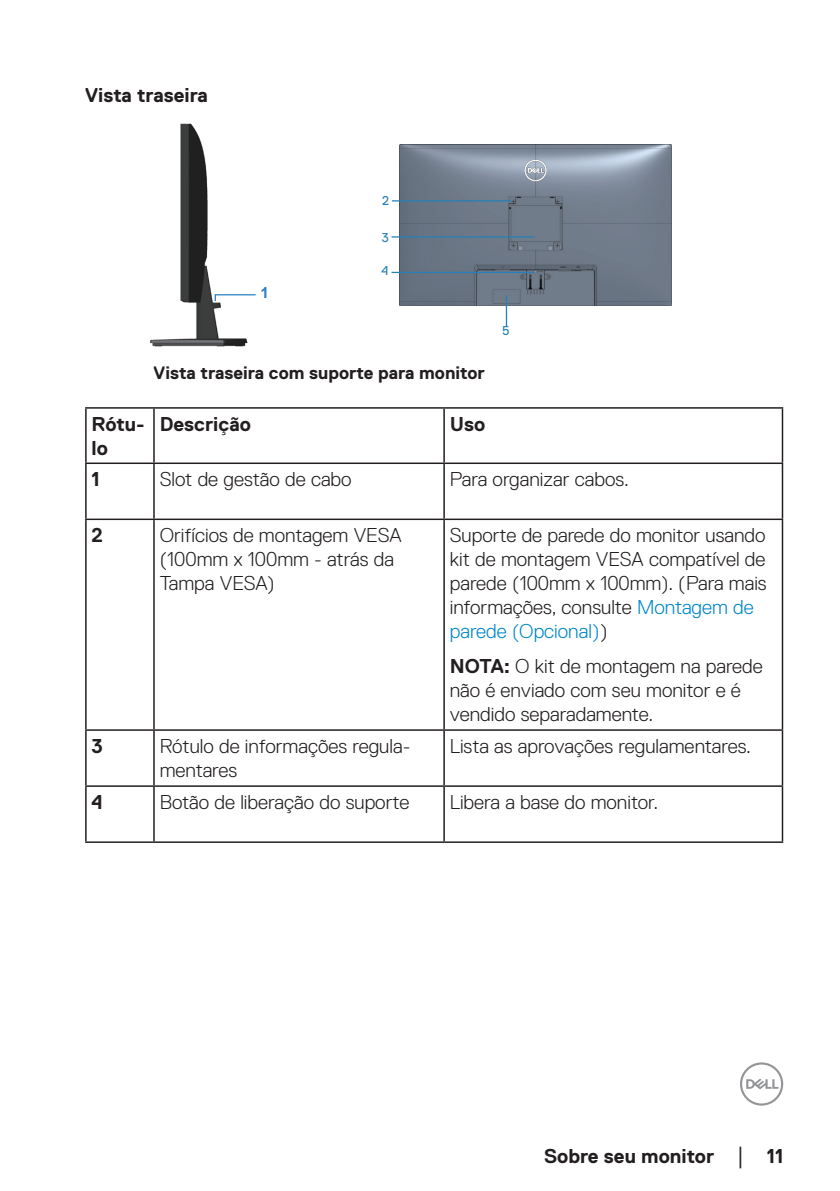
<style>
.page{position:relative;width:840px;height:1191px;background:#fff}
.page>*{position:absolute;margin:0;border:0;box-sizing:border-box;transform-origin:0 0}
.text{font:300 20px/24px "Dell Replica";color:#231f20}
.Head3{font:700 20px "Dell Replica";color:#231f20}
.text_bold{font:700 20px/24px "Dell Replica";color:#231f20}
.text-2{font:700 20px "Dell Replica";color:#231f20}
.text_1{font:700 18px "Dell Replica";color:#231f20}
.t1{font:700 15.4px "Arial";color:#2b81c4}
.t2{font:12.8px "Dell Replica";color:#267fb9}
.s1{color:#0087cb}
.s2{font-weight:700}
.s3{font-family:"Times New Roman";font-weight:400;font-size:18px}
</style>
<div class="page">
<svg style="left:740px;top:1062px;width:42px;height:43px"></svg>
<img style="left:399px;top:144px;width:272px;height:161px">
<img style="left:150px;top:123px;width:98px;height:224px">
<svg style="left:214px;top:293px;width:42px;height:9px"></svg>
<hr style="left:505px;top:295px;width:2px;height:31px;background:#267fb9">
<hr style="left:391px;top:236px;width:143px;height:2px;background:#267fb9">
<hr style="left:392px;top:200px;width:119px;height:1px;background:#267fb9">
<hr style="left:391px;top:272px;width:142px;height:1px;background:#267fb9">
<hr style="left:85px;top:407px;width:69px;height:2px;background:#231f20">
<hr style="left:85px;top:409px;width:2px;height:53px;background:#231f20">
<hr style="left:154px;top:407px;width:290px;height:2px;background:#231f20">
<hr style="left:153px;top:409px;width:2px;height:53px;background:#231f20">
<hr style="left:444px;top:407px;width:338px;height:2px;background:#231f20">
<hr style="left:443px;top:409px;width:1px;height:53px;background:#231f20">
<hr style="left:781px;top:409px;width:1px;height:53px;background:#231f20">
<hr style="left:85px;top:462px;width:69px;height:2px;background:#231f20">
<hr style="left:85px;top:464px;width:2px;height:54px;background:#231f20">
<hr style="left:154px;top:462px;width:290px;height:2px;background:#231f20">
<hr style="left:153px;top:464px;width:2px;height:54px;background:#231f20">
<hr style="left:444px;top:462px;width:338px;height:2px;background:#231f20">
<hr style="left:443px;top:464px;width:1px;height:54px;background:#231f20">
<hr style="left:781px;top:464px;width:1px;height:54px;background:#231f20">
<hr style="left:85px;top:518px;width:69px;height:2px;background:#231f20">
<hr style="left:85px;top:520px;width:2px;height:209px;background:#231f20">
<hr style="left:153px;top:520px;width:2px;height:209px;background:#231f20">
<hr style="left:443px;top:520px;width:1px;height:209px;background:#231f20">
<hr style="left:781px;top:520px;width:1px;height:209px;background:#231f20">
<hr style="left:85px;top:729px;width:69px;height:2px;background:#231f20">
<hr style="left:85px;top:731px;width:2px;height:54px;background:#231f20">
<hr style="left:153px;top:731px;width:2px;height:54px;background:#231f20">
<hr style="left:443px;top:731px;width:1px;height:54px;background:#231f20">
<hr style="left:781px;top:731px;width:1px;height:54px;background:#231f20">
<hr style="left:85px;top:785px;width:69px;height:2px;background:#231f20">
<hr style="left:85px;top:787px;width:2px;height:54px;background:#231f20">
<hr style="left:153px;top:787px;width:2px;height:54px;background:#231f20">
<hr style="left:443px;top:787px;width:1px;height:54px;background:#231f20">
<hr style="left:781px;top:787px;width:1px;height:54px;background:#231f20">
<hr style="left:85px;top:841px;width:69px;height:2px;background:#231f20">
<hr style="left:154px;top:841px;width:290px;height:2px;background:#231f20">
<hr style="left:444px;top:841px;width:338px;height:2px;background:#231f20">
<hr style="left:154px;top:518px;width:290px;height:2px;background:#231f20">
<hr style="left:154px;top:729px;width:290px;height:2px;background:#231f20">
<hr style="left:154px;top:785px;width:290px;height:2px;background:#231f20">
<hr style="left:444px;top:518px;width:338px;height:2px;background:#231f20">
<hr style="left:444px;top:729px;width:338px;height:2px;background:#231f20">
<hr style="left:444px;top:785px;width:338px;height:2px;background:#231f20">
<p class="Head3" style="left:85px;top:84px;width:124px">Vista traseira</p>
<p class="t2" style="left:382px;top:193px;width:9px">2</p>
<p class="t2" style="left:381px;top:230px;width:9px">3</p>
<p class="t1" style="left:260px;top:282px;width:10px">1</p>
<p class="t2" style="left:381px;top:263px;width:9px">4</p>
<p class="text_1" style="left:153px;top:363px;width:332px">Vista traseira com suporte para monitor</p>
<p class="t2" style="left:502px;top:323px;width:9px">5</p>
<p class="text_bold" style="left:91px;top:412px;width:55px">Rótu&shy;lo</p>
<p class="text_bold" style="left:159px;top:412px;width:93px">Descrição</p>
<p class="text_bold" style="left:449px;top:412px;width:37px">Uso</p>
<p class="text-2" style="left:91px;top:468px;width:10px">1</p>
<p class="text" style="left:159px;top:467px;width:193px">Slot de gestão de cabo</p>
<p class="text" style="left:449px;top:467px;width:180px">Para organizar cabos.</p>
<p class="text-2" style="left:91px;top:524px;width:13px">2</p>
<p class="text" style="left:159px;top:523px;width:243px">Orifícios de montagem VESA (100mm x 100mm - atrás da<br>Tampa VESA)</p>
<p class="text" style="left:449px;top:523px;width:318px">Suporte de parede do monitor usando kit de montagem VESA compatível de parede (100mm x 100mm). (Para mais informações, consulte <span class="s1">Montagem de parede (Opcional)</span>)</p>
<p class="text" style="left:449px;top:654px;width:314px"><span class="s2">NOTA:</span> O kit de montagem na parede não é enviado com seu monitor e é vendido separadamente.</p>
<p class="text-2" style="left:91px;top:734px;width:13px">3</p>
<p class="text" style="left:159px;top:734px;width:252px">Rótulo de informações regula&shy;mentares</p>
<p class="text" style="left:449px;top:734px;width:302px">Lista as aprovações regulamentares.</p>
<p class="text-2" style="left:91px;top:790px;width:13px">4</p>
<p class="text" style="left:159px;top:790px;width:251px">Botão de liberação do suporte</p>
<p class="text" style="left:449px;top:790px;width:210px">Libera a base do monitor.</p>
<p class="Head3" style="left:543px;top:1144px;width:240px">Sobre seu monitor <span class="s3">│</span> 11</p>
</div>
